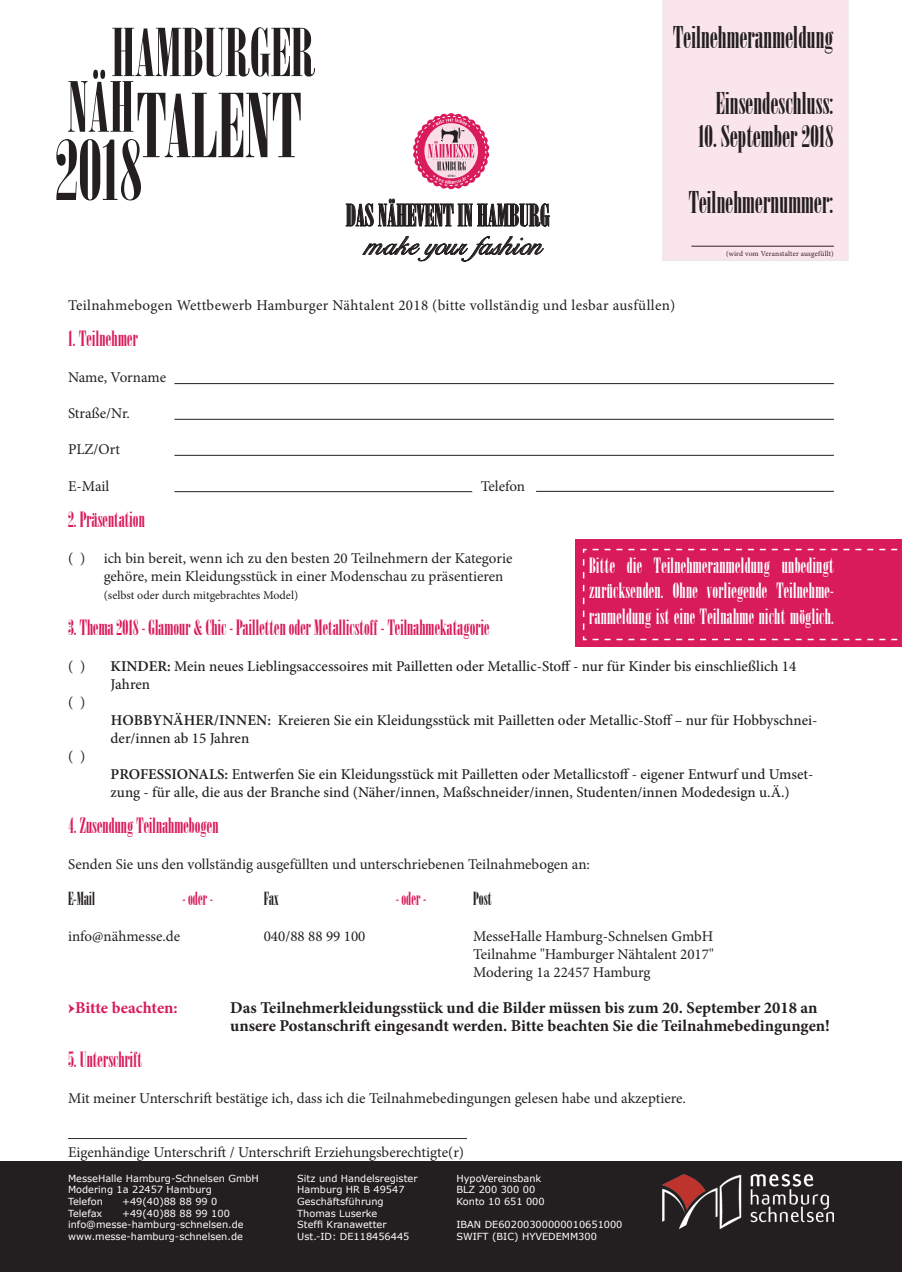
<style>
.page{position:relative;width:902px;height:1272px;background:#fff}
.page>*{position:absolute;margin:0;border:0;box-sizing:border-box;transform-origin:0 0}
.t1{font:30px "Onyx";color:#231f20}
.t2{font:300 28.5px "Balladeer";color:#231f20}
.t3{font:21px "Onyx";color:#d91a5b}
.t4{font:21px/25.5px "Onyx";letter-spacing:.01em;color:#fff;text-align:justify}
.t5{font:18px "Onyx";color:#231f20}
.t6{font:18px "Onyx";color:#d91a5b}
.t7{font:700 16.5px/18px "Minion Pro";color:#231f20}
.t8{font:700 16.5px "Minion Pro";letter-spacing:-.005em;color:#d91a5b}
.t9{font:15px/18px "Minion Pro";color:#231f20}
.t10{font:500 15px/18px "Minion Pro";color:#231f20}
.t11{font:15px "Minion Pro";letter-spacing:.02em;color:#231f20}
.t12{font:12px "Minion Pro";letter-spacing:-.005em;color:#231f20}
.t13{font:9.75px/11.7px "Verdana";color:#fff}
.t14{font:7.5px "Minion Pro";letter-spacing:.02em;color:#231f20}
.s1{font-weight:600}
.s2{font-weight:400}
</style>
<div class="page">
<div style="left:0;top:1161px;width:901px;height:110px;background:#231f20"></div>
<img style="left:662px;top:1174px;width:171px;height:54px">
<hr style="left:174px;top:383px;width:659px;height:1px;background:#231f20">
<hr style="left:174px;top:419px;width:659px;height:1px;background:#231f20">
<hr style="left:174px;top:455px;width:659px;height:1px;background:#231f20">
<hr style="left:536px;top:491px;width:297px;height:1px;background:#231f20">
<hr style="left:174px;top:491px;width:298px;height:1px;background:#231f20">
<hr style="left:68px;top:1138px;width:399px;height:1px;background:#282d31">
<div style="left:575px;top:539px;width:326px;height:107px;background:#d91a5b"></div>
<div style="left:662px;top:0;width:186px;height:261px;background:#fae5ec"></div>
<svg style="left:413px;top:113px;width:76px;height:76px"></svg>
<svg style="left:362px;top:236px;width:182px;height:26px"></svg>
<svg style="left:345px;top:198px;width:205px;height:29px"></svg>
<svg style="left:582px;top:548px;width:316px;height:93px"></svg>
<svg style="left:56px;top:27px;width:259px;height:173px"></svg>
<h1 class="t1" style="left:346px;top:198px;width:205px">DAS NÄHEVENT IN HAMBURG</h1>
<h2 class="t2" style="left:362px;top:227px;width:179px">make your fashion</h2>
<h1 class="t1" style="left:673px;top:20px;width:162px">Teilnehmeranmeldung</h1>
<h1 class="t1" style="left:715px;top:86px;width:119px">Einsendeschluss:</h1>
<h1 class="t1" style="left:698px;top:119px;width:137px">10. September 2018</h1>
<h1 class="t1" style="left:688px;top:185px;width:146px">Teilnehmernummer:</h1>
<p class="t14" style="left:726px;top:249px;width:109px">(wird vom Veranstalter ausgefüllt)</p>
<p class="t11" style="left:68px;top:295px;width:609px">Teilnahmebogen Wettbewerb Hamburger Nähtalent 2018 (bitte vollständig und lesbar ausfüllen)</p>
<h3 class="t3" style="left:68px;top:327px;width:72px">1. Teilnehmer</h3>
<p class="t9" style="left:68px;top:369px;width:99px">Name, Vorname</p>
<p class="t9" style="left:68px;top:405px;width:63px">Straße/Nr.</p>
<p class="t9" style="left:68px;top:441px;width:53px">PLZ/Ort</p>
<p class="t9" style="left:68px;top:477px;width:43px">E-Mail</p>
<p class="t9" style="left:480px;top:477px;width:46px">Telefon</p>
<h3 class="t3" style="left:68px;top:507px;width:78px">2. Präsentation</h3>
<p class="t9" style="left:68px;top:549px;width:19px">( )</p>
<p class="t9" style="left:104px;top:549px;width:410px">ich bin bereit, wenn ich zu den besten 20 Teilnehmern der Kategorie gehöre, mein Kleidungsstück in einer Modenschau zu präsentieren</p>
<p class="t12" style="left:104px;top:586px;width:196px">(selbst oder durch mitgebrachtes Model)</p>
<h3 class="t3" style="left:68px;top:615px;width:423px">3. Thema 2018 - Glamour &amp; Chic - Pailletten oder Metallicstoff - Teilnahmekatagorie</h3>
<h3 class="t4" style="left:589px;top:552px;width:246px">Bitte die Teilnehmeranmeldung unbedingt zurücksenden. Ohne vorliegende Teilnehme&shy;ranmeldung ist eine Teilnahme nicht möglich.</h3>
<p class="t9" style="left:68px;top:657px;width:19px">( )</p>
<p class="t9" style="left:68px;top:693px;width:19px">( )</p>
<p class="t9" style="left:68px;top:747px;width:19px">( )</p>
<p class="t10" style="left:111px;top:656px;width:687px"><span class="s1">KINDER:</span> Mein neues Lieblingsaccessoires mit Pailletten oder Metallic-Stoff - nur für Kinder bis einschließlich 14<br>Jahren</p>
<p class="t10" style="left:111px;top:710px;width:708px"><span class="s1">HOBBYNÄHER/INNEN:</span> Kreieren Sie ein Kleidungsstück mit Pailletten oder Metallic-Stoff – nur für Hobbyschnei&shy;der/innen ab 15 Jahren</p>
<p class="t10" style="left:111px;top:764px;width:704px"><span class="s1">PROFESSIONALS:</span> Entwerfen Sie ein Kleidungsstück mit Pailletten oder Metallicstoff - eigener Entwurf und Umset&shy;zung - für alle, die aus der Branche sind (Näher/innen, Maßschneider/innen, Studenten/innen Modedesign u.Ä.)</p>
<h3 class="t3" style="left:68px;top:813px;width:152px">4. Zusendung Teilnahmebogen</h3>
<p class="t9" style="left:68px;top:855px;width:523px">Senden Sie uns den vollständig ausgefüllten und unterschriebenen Teilnahmebogen an:</p>
<p class="t5" style="left:68px;top:887px;width:29px">E-Mail</p>
<p class="t9" style="left:68px;top:927px;width:113px">info@nähmesse.de</p>
<p class="t6" style="left:182px;top:887px;width:32px">- oder -</p>
<p class="t5" style="left:264px;top:887px;width:17px">Fax</p>
<p class="t6" style="left:395px;top:887px;width:32px">- oder -</p>
<p class="t9" style="left:264px;top:927px;width:103px">040/88 88 99 100</p>
<p class="t5" style="left:473px;top:887px;width:20px">Post</p>
<p class="t9" style="left:473px;top:927px;width:242px;text-align:justify">MesseHalle Hamburg-Schnelsen GmbH Teilnahme "Hamburger Nähtalent 2017" Modering 1a 22457 Hamburg</p>
<p class="t8" style="left:68px;top:995px;width:111px"><span class="s2">→</span>Bitte beachten:</p>
<p class="t7" style="left:230px;top:998px;width:601px">Das Teilnehmerkleidungsstück und die Bilder müssen bis zum 20. September 2018 an unsere Postanschrift eingesandt werden. Bitte beachten Sie die Teilnahmebedingungen!</p>
<h3 class="t3" style="left:68px;top:1047px;width:75px">5. Unterschrift</h3>
<p class="t9" style="left:68px;top:1089px;width:619px">Mit meiner Unterschrift bestätige ich, dass ich die Teilnahmebedingungen gelesen habe und akzeptiere.</p>
<p class="t9" style="left:68px;top:1143px;width:397px">Eigenhändige Unterschrift / Unterschrift Erziehungsberechtigte(r)</p>
<p class="t13" style="left:68px;top:1172px;width:192px">MesseHalle Hamburg-Schnelsen GmbH<br>Modering 1a 22457 Hamburg<br>Telefon</p>
<p class="t13" style="left:122px;top:1195px;width:97px">+49(40)88 88 99 0</p>
<p class="t13" style="left:68px;top:1207px;width:36px">Telefax</p>
<p class="t13" style="left:68px;top:1207px;width:177px;text-indent:54px">+49(40)88 88 99 100 info@messe-hamburg-schnelsen.de www.messe-hamburg-schnelsen.de</p>
<p class="t13" style="left:297px;top:1172px;width:122px">Sitz und Handelsregister<br>Hamburg HR B 49547<br>Geschäftsführung<br>Thomas Luserke<br>Steffi Kranawetter<br>Ust.-ID: DE118456445</p>
<p class="t13" style="left:456px;top:1172px;width:90px">HypoVereinsbank<br>BLZ 200 300 00<br>Konto 10 651 000</p>
<p class="t13" style="left:456px;top:1218px;width:167px">IBAN DE60200300000010651000<br>SWIFT (BIC) HYVEDEMM300</p>
</div>
